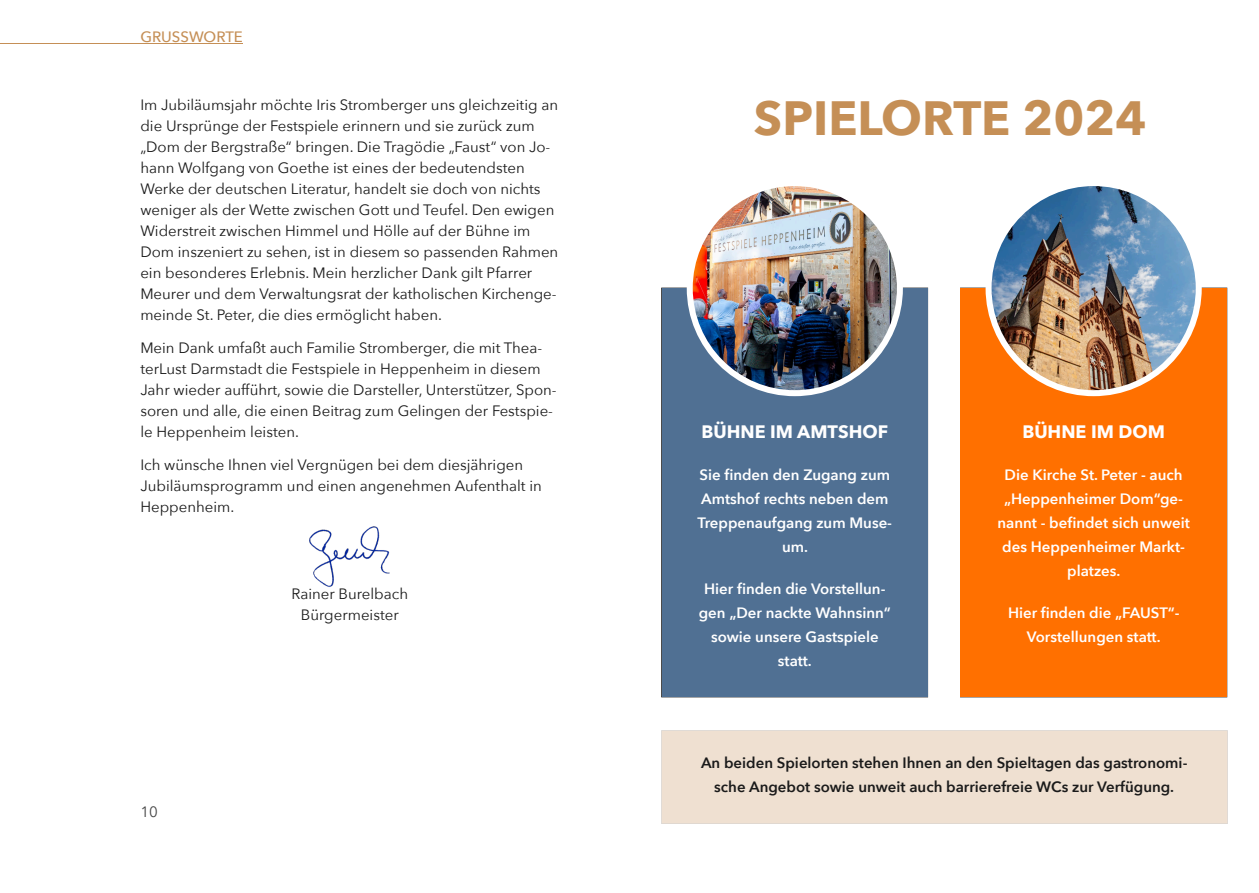
<style>
.page{position:relative;width:1259px;height:893px;background:#fff}
.page>*{position:absolute;margin:0;border:0;box-sizing:border-box;transform-origin:0 0}
.t1{font:700 48px "Avenir Next";color:#c58f56}
.t2{font:700 18px "Avenir Next";color:#fff}
.t3{font:15px/21px "Avenir Next";color:#1a1a1a}
.t4{font:600 15px/24px "Avenir Next";color:#fff;text-align:center}
.t5{font:600 15px/24px "Avenir Next";color:#1a1a1a;text-align:center}
.t6{font:500 15px "Avenir Next";color:#c58f56}
.t7{font:15px "Avenir Next";color:rgb(60 60 60/.95)}
</style>
<div class="page">
<div style="left:662px;top:288px;width:265px;height:409px;background:#507093"></div>
<div style="left:960px;top:288px;width:266px;height:409px;background:#ff7000"></div>
<hr style="left:140px;top:43px;width:103px;height:1px;background:#c58f56">
<hr style="left:0;top:43px;width:178px;height:1px;background:#c58f56">
<div style="left:687px;top:180px;width:216px;height:216px;border:12px solid #fff;border-radius:50%"></div>
<img style="left:693px;top:186px;width:204px;height:204px;border-radius:50%">
<div style="left:985px;top:180px;width:216px;height:216px;border:12px solid #fff;border-radius:50%"></div>
<img style="left:991px;top:186px;width:204px;height:204px;border-radius:50%">
<img style="left:309px;top:526px;width:81px;height:61px">
<p class="t6" style="left:140px;top:27px;width:104px">GRUSSWORTE</p>
<p class="t3" style="left:140px;top:95px;width:419px">Im Jubiläumsjahr möchte Iris Stromberger uns gleichzeitig an die Ursprünge der Festspiele erinnern und sie zurück zum „Dom der Bergstraße“ bringen. Die Tragödie „Faust“ von Jo&shy;hann Wolfgang von Goethe ist eines der bedeutendsten Werke der deutschen Literatur, handelt sie doch von nichts weniger als der Wette zwischen Gott und Teufel. Den ewigen Widerstreit zwischen Himmel und Hölle auf der Bühne im Dom inszeniert zu sehen, ist in diesem so passenden Rahmen ein besonderes Erlebnis. Mein herzlicher Dank gilt Pfarrer Meurer und dem Verwaltungsrat der katholischen Kirchenge&shy;meinde St. Peter, die dies ermöglicht haben.</p>
<p class="t3" style="left:140px;top:338px;width:418px">Mein Dank umfaßt auch Familie Stromberger, die mit Thea&shy;terLust Darmstadt die Festspiele in Heppenheim in diesem Jahr wieder aufführt, sowie die Darsteller, Unterstützer, Spon&shy;soren und alle, die einen Beitrag zum Gelingen der Festspie&shy;le Heppenheim leisten.</p>
<p class="t3" style="left:140px;top:455px;width:403px">Ich wünsche Ihnen viel Vergnügen bei dem diesjährigen<br>Jubiläumsprogramm und einen angenehmen Aufenthalt in<br>Heppenheim.</p>
<p class="t7" style="left:140px;top:802px;width:19px">10</p>
<p class="t3" style="left:291px;top:584px;width:118px;text-align:center">Rainer Burelbach<br>Bürgermeister</p>
<h1 class="t1" style="left:754px;top:87px;width:394px">SPIELORTE 2024</h1>
<p class="t2" style="left:701px;top:420px;width:188px">BÜHNE IM AMTSHOF</p>
<p class="t4" style="left:697px;top:463px;width:196px">Sie finden den Zugang zum<br>Amtshof rechts neben dem<br>Treppenaufgang zum Muse&shy;um.</p>
<p class="t4" style="left:699px;top:577px;width:193px">Hier finden die Vorstellun&shy;gen „Der nackte Wahnsinn“ sowie unsere Gastspiele statt.</p>
<p class="t2" style="left:1022px;top:420px;width:144px">BÜHNE IM DOM</p>
<p class="t4" style="left:997px;top:463px;width:194px">Die Kirche St. Peter - auch „Heppenheimer Dom“ge&shy;nannt - befindet sich unweit des Heppenheimer Markt&shy;platzes.</p>
<p class="t4" style="left:1008px;top:601px;width:173px">Hier finden die „FAUST“-<br>Vorstellungen statt.</p>
<p class="t5" style="left:701px;top:752px;width:488px">An beiden Spielorten stehen Ihnen an den Spieltagen das gastronomi&shy;sche Angebot sowie unweit auch barrierefreie WCs zur Verfügung.</p>
</div>
